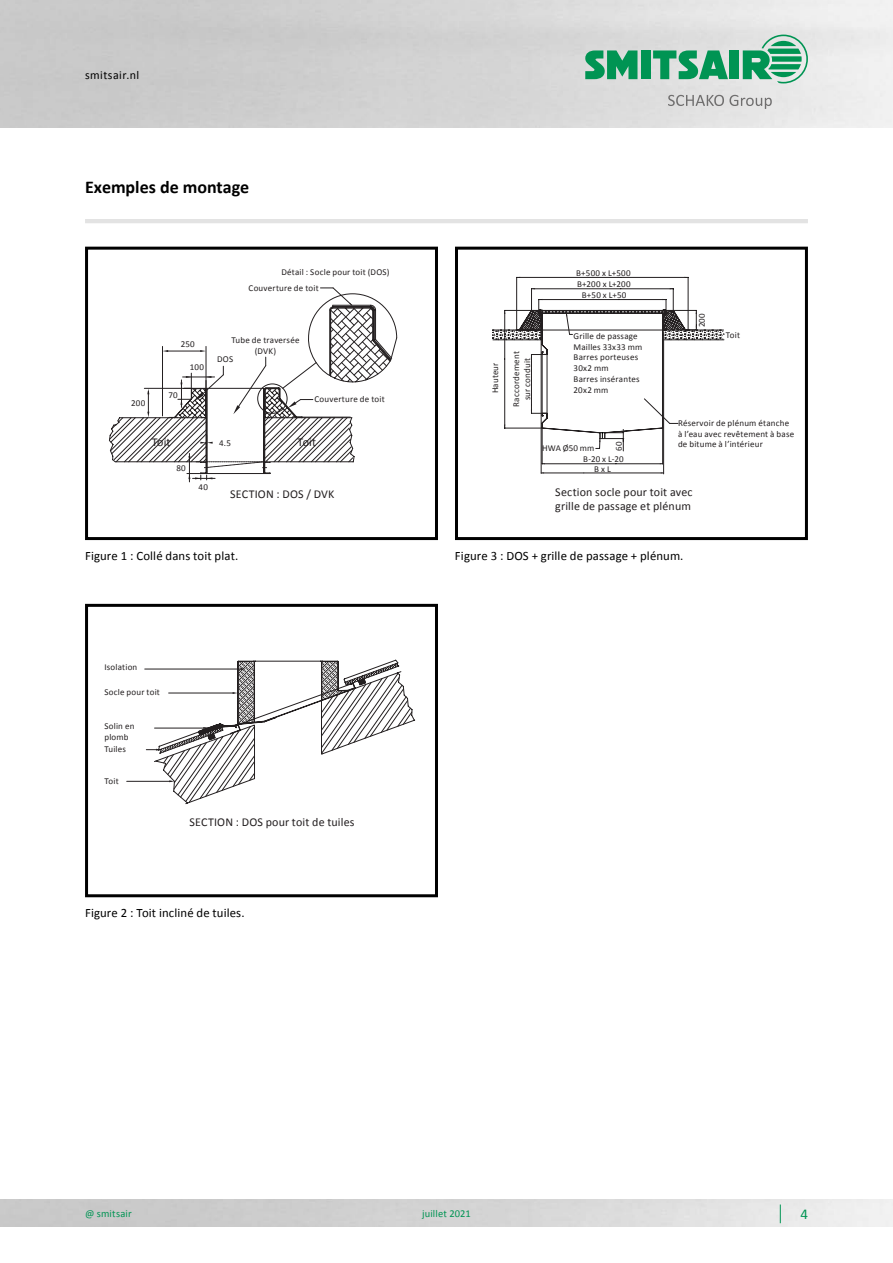
<style>
.page{position:relative;width:893px;height:1263px;background:#fff}
.page>*{position:absolute;margin:0;border:0;box-sizing:border-box;transform-origin:0 0}
.t1{font:700 18px "Calibri";color:#000}
.t2{font:15px "Calibri";color:#009453}
.t3{font:12.75px "Calibri";letter-spacing:.01em;color:#000}
.t4{font:12px/14.4px "Calibri";letter-spacing:.015em;color:#231f20}
.t5{font:12px "Calibri";letter-spacing:.035em;color:#000}
.t6{font:10.5px "Calibri";letter-spacing:.015em;color:#009453}
.t7{font:9px/10.8px "Calibri";letter-spacing:.02em;color:#231f20}
</style>
<div class="page">
<img style="left:0;top:0;width:893px;height:128px">
<svg style="left:668px;top:95px;width:104px;height:14px"></svg>
<div style="left:641px;top:50px;width:9px;height:29px;background:#009453"></div>
<svg style="left:585px;top:50px;width:52px;height:29px;background:#39a676"></svg>
<div style="left:730px;top:50px;width:9px;height:29px;background:#009453"></div>
<svg style="left:653px;top:50px;width:75px;height:29px;background:#59b28b"></svg>
<svg style="left:743px;top:35px;width:65px;height:48px;background:#79bfa0"></svg>
<hr style="left:85px;top:219px;width:723px;height:4px;background:#e3e3e3">
<svg style="left:780px;top:1204px;width:1px;height:19px"></svg>
<div style="left:85px;top:604px;width:353px;height:293px;border:3px solid #000"></div>
<div style="left:455px;top:247px;width:353px;height:293px;border:3px solid #000"></div>
<div style="left:85px;top:247px;width:353px;height:293px;border:3px solid #000"></div>
<svg style="left:109px;top:287px;width:288px;height:195px"></svg>
<hr style="left:145px;top:669px;width:97px;height:1px;background:#231f20">
<hr style="left:127px;top:781px;width:44px;height:1px;background:#231f20">
<svg style="left:146px;top:660px;width:269px;height:144px"></svg>
<hr style="left:541px;top:330px;width:1px;height:143px;background:#231f20">
<hr style="left:584px;top:473px;width:80px;height:1px;background:#231f20">
<hr style="left:663px;top:332px;width:1px;height:142px;background:#231f20">
<hr style="left:541px;top:473px;width:43px;height:1px;background:#231f20">
<hr style="left:516px;top:277px;width:1px;height:53px;background:#231f20">
<hr style="left:688px;top:277px;width:1px;height:53px;background:#231f20">
<hr style="left:517px;top:277px;width:104px;height:1px;background:#231f20">
<hr style="left:621px;top:277px;width:67px;height:1px;background:#231f20">
<hr style="left:542px;top:428px;width:1px;height:36px;background:#231f20">
<hr style="left:662px;top:428px;width:1px;height:36px;background:#231f20">
<hr style="left:542px;top:463px;width:74px;height:1px;background:#231f20">
<hr style="left:616px;top:463px;width:47px;height:1px;background:#231f20">
<svg style="left:492px;top:288px;width:233px;height:163px"></svg>
<h3 class="t5" style="left:85px;top:67px;width:56px">smitsair.nl</h3>
<h1 class="t1" style="left:85px;top:174px;width:166px">Exemples de montage</h1>
<p class="t7" style="left:131px;top:397px;width:16px">200</p>
<p class="t7" style="left:249px;top:264px;width:142px;line-height:15.9px;text-indent:33px">Détail : Socle pour toit (DOS)<br>Couverture de toit</p>
<p class="t7" style="left:181px;top:338px;width:16px">250</p>
<p class="t7" style="left:169px;top:389px;width:11px">70</p>
<p class="t7" style="left:190px;top:361px;width:16px">100</p>
<p class="t7" style="left:231px;top:334px;width:70px;text-align:center">Tube de traversée (DVK)</p>
<p class="t7" style="left:217px;top:354px;width:18px">DOS</p>
<p class="t7" style="left:315px;top:393px;width:72px">Couverture de toit</p>
<h3 class="t4" style="left:152px;top:434px;width:20px">Toit</h3>
<h3 class="t4" style="left:297px;top:434px;width:20px">Toit</h3>
<p class="t7" style="left:219px;top:437px;width:13px">4.5</p>
<p class="t7" style="left:176px;top:463px;width:11px">80</p>
<p class="t7" style="left:199px;top:481px;width:11px">40</p>
<h3 class="t4" style="left:230px;top:487px;width:106px">SECTION : DOS / DVK</h3>
<h3 class="t3" style="left:85px;top:547px;width:155px">Figure 1 : Collé dans toit plat.</h3>
<p class="t7" style="left:104px;top:661px;width:34px">Isolation</p>
<p class="t7" style="left:104px;top:686px;width:57px">Socle pour toit</p>
<p class="t7" style="left:104px;top:721px;width:31px">Solin en plomb</p>
<p class="t7" style="left:104px;top:744px;width:23px">Tuiles</p>
<p class="t7" style="left:104px;top:775px;width:16px">Toit</p>
<h3 class="t4" style="left:190px;top:814px;width:166px">SECTION : DOS pour toit de tuiles</h3>
<h3 class="t3" style="left:85px;top:904px;width:161px">Figure 2 : Toit incliné de tuiles.</h3>
<p class="t7" style="left:489px;top:393px;width:32px;rotate:-90deg">Hauteur</p>
<p class="t7" style="left:511px;top:407px;width:57px;text-align:center;rotate:-90deg">Raccordement sur conduit</p>
<p class="t7" style="left:576px;top:267px;width:56px">B+500 x L+500</p>
<p class="t7" style="left:582px;top:289px;width:46px">B+50 x L+50</p>
<p class="t7" style="left:577px;top:279px;width:55px">B+200 x L+200</p>
<p class="t7" style="left:574px;top:330px;width:70px">Grille de passage<br>Mailles 33x33 mm<br>Barres porteuses<br>30x2 mm<br>Barres insérantes</p>
<p class="t7" style="left:574px;top:384px;width:36px">20x2 mm</p>
<p class="t7" style="left:696px;top:327px;width:16px;rotate:-90deg">200</p>
<p class="t7" style="left:726px;top:330px;width:16px">Toit</p>
<p class="t7" style="left:678px;top:417px;width:118px">Réservoir de plénum étanche à l’eau avec revêtement à base de bitume à l’intérieur</p>
<h3 class="t4" style="left:555px;top:484px;width:139px">Section socle pour toit avec grille de passage et plénum</h3>
<p class="t7" style="left:613px;top:451px;width:11px;rotate:-90deg">60</p>
<p class="t7" style="left:583px;top:442px;width:42px;line-height:11.4px;text-indent:-41px">HWA Ø50 mm<br>B-20 x L-20</p>
<p class="t7" style="left:594px;top:463px;width:18px">B x L</p>
<h3 class="t3" style="left:455px;top:547px;width:230px">Figure 3 : DOS + grille de passage + plénum.</h3>
<p class="t6" style="left:85px;top:1206px;width:48px">@ smitsair</p>
<h2 class="t2" style="left:800px;top:1203px;width:9px">4</h2>
<p class="t6" style="left:422px;top:1206px;width:50px">juillet 2021</p>
</div>
